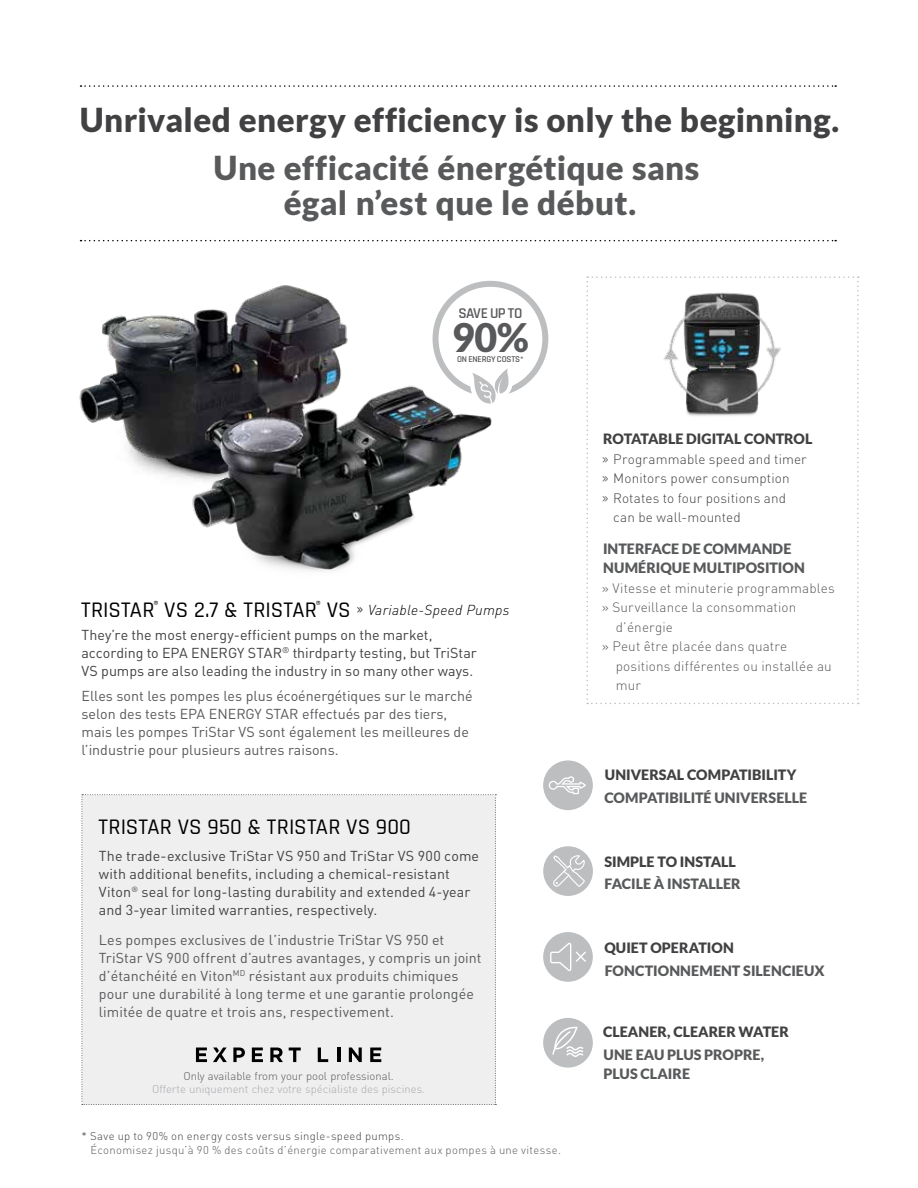
<style>
.page{position:relative;width:918px;height:1188px;background:#fff}
.page>*{position:absolute;margin:0;border:0;box-sizing:border-box;transform-origin:0 0}
.t1{font:900 39.3px "Lato";color:#58595b}
.t2{font:900 33px/34.5px "Lato";letter-spacing:.015em;color:#58595b;text-align:center}
.t3{font:900 33px "Lato";letter-spacing:.015em;color:#414042}
.t4{font:500 22.5px "Rajdhani";letter-spacing:.01em;color:#000}
.t5{font:600 15.15px "Rajdhani";letter-spacing:-.035em;color:#58595b}
.t6{font:14.25px/18px "DIN Pro";color:#58595b}
.t7{font:14.25px/18px "DIN Pro";letter-spacing:.005em;color:#414042}
.t8{font:900 14.25px/19.5px "Lato";letter-spacing:.005em;color:#58595b}
.t9{font:900 14.25px "Lato";color:#414042}
.t10{font:300 13.5px "DIN Pro";letter-spacing:.01em;color:#58595b}
.t11{font:300 13.5px "DIN Pro";letter-spacing:.01em;color:#414042}
.t12{font:300 11.25px "DIN Pro";letter-spacing:.025em;color:#58595b}
.t13{font:300 11.25px "DIN Pro";letter-spacing:.03em;color:#414042}
.t14{font:300 11.25px "DIN Pro";color:#a7a9ac}
.t15{font:300 11.25px "DIN Pro";color:#58595b}
.t16{font:600 9px "Rajdhani";letter-spacing:-.02em;color:#58595b}
.s1{font-weight:400;font-size:16.5px}
.s2{font-family:"DIN Pro";font-weight:300;font-style:italic;font-size:14.25px}
.s3{font-family:"Rajdhani";font-weight:400;font-size:16.5px}
</style>
<div class="page">
<svg style="left:81px;top:85px;width:755px;height:2px"></svg>
<svg style="left:423px;top:240px;width:413px;height:1px"></svg>
<div style="left:543px;top:846px;width:50px;height:50px;background:#bcbec0;border-radius:50%"></div>
<svg style="left:553px;top:854px;width:34px;height:35px"></svg>
<div style="left:543px;top:1018px;width:50px;height:50px;background:#bcbec0;border-radius:50%"></div>
<svg style="left:551px;top:1026px;width:33px;height:42px"></svg>
<img style="left:79px;top:285px;width:269px;height:193px">
<svg style="left:586px;top:276px;width:273px;height:428px"></svg>
<div style="left:543px;top:932px;width:50px;height:50px;background:#bcbec0;border-radius:50%"></div>
<svg style="left:550px;top:943px;width:36px;height:28px"></svg>
<div style="left:433px;top:281px;width:115px;height:116px;border:6px solid #bcbec0;border-radius:50%"></div>
<svg style="left:472px;top:368px;width:41px;height:28px"></svg>
<div style="left:543px;top:760px;width:50px;height:50px;background:#bcbec0;border-radius:50%"></div>
<svg style="left:549px;top:776px;width:37px;height:18px"></svg>
<div style="left:82px;top:794px;width:414px;height:311px;background:#efeff0"></div>
<img style="left:184px;top:376px;width:318px;height:195px">
<h2 class="t3" style="left:80px;top:101px;width:761px">Unrivaled energy efficiency is only the beginning.</h2>
<h2 class="t2" style="left:214px;top:150px;width:487px">Une efficacité énergétique sans égal n’est que le début.</h2>
<p class="t5" style="left:458px;top:304px;width:65px">SAVE UP TO</p>
<p class="t16" style="left:457px;top:354px;width:68px">ON ENERGY COSTS*</p>
<h1 class="t1" style="left:452px;top:314px;width:79px">90%</h1>
<h3 class="t4" style="left:81px;top:596px;width:430px">TRISTAR<sup>®</sup> VS 2.7 &amp; TRISTAR<sup>®</sup> VS <span class="s1">»</span> <span class="s2">Variable-Speed Pumps</span></h3>
<p class="t7" style="left:82px;top:625px;width:397px">They’re the most energy-efficient pumps on the market, according to EPA ENERGY STAR<sup>®</sup> thirdparty testing, but TriStar<br>VS pumps are also leading the industry in so many other ways.</p>
<p class="t6" style="left:82px;top:685px;width:393px">Elles sont les pompes les plus écoénergétiques sur le marché selon des tests EPA ENERGY STAR effectués par des tiers, mais les pompes TriStar VS sont également les meilleures de l’industrie pour plusieurs autres raisons.</p>
<h3 class="t4" style="left:99px;top:814px;width:314px">TRISTAR VS 950 &amp; TRISTAR VS 900</h3>
<p class="t7" style="left:99px;top:846px;width:382px">The trade-exclusive TriStar VS 950 and TriStar VS 900 come with additional benefits, including a chemical-resistant Viton<sup>®</sup> seal for long-lasting durability and extended 4-year and 3-year limited warranties, respectively.</p>
<p class="t6" style="left:99px;top:930px;width:384px">Les pompes exclusives de l’industrie TriStar VS 950 et TriStar VS 900 offrent d’autres avantages, y compris un joint d’étanchéité en Viton<sup>MD</sup> résistant aux produits chimiques pour une durabilité à long terme et une garantie prolongée limitée de quatre et trois ans, respectivement.</p>
<p class="t15" style="left:183px;top:1067px;width:212px">Only available from your pool professional.</p>
<p class="t14" style="left:152px;top:1081px;width:275px">Offerte uniquement chez votre spécialiste des piscines.</p>
<p class="t13" style="left:82px;top:1128px;width:324px">* Save up to 90% on energy costs versus single-speed pumps.</p>
<p class="t12" style="left:90px;top:1141px;width:472px">Économisez jusqu’à 90 % des coûts d’énergie comparativement aux pompes à une vitesse.</p>
<p class="t9" style="left:603px;top:431px;width:211px">ROTATABLE DIGITAL CONTROL</p>
<p class="t11" style="left:602px;top:449px;width:207px"><span class="s3">»</span> Programmable speed and timer</p>
<p class="t11" style="left:602px;top:468px;width:189px"><span class="s3">»</span> Monitors power consumption</p>
<p class="t11" style="left:602px;top:488px;width:186px"><span class="s3">»</span> Rotates to four positions and</p>
<p class="t11" style="left:613px;top:507px;width:129px">can be wall-mounted</p>
<p class="t8" style="left:603px;top:538px;width:203px">INTERFACE DE COMMANDE<br>NUMÉRIQUE MULTIPOSITION</p>
<p class="t10" style="left:602px;top:577px;width:234px">» Vitesse et minuterie programmables</p>
<p class="t10" style="left:602px;top:597px;width:196px">» Surveillance la consommation</p>
<p class="t10" style="left:616px;top:616px;width:59px">d’énergie</p>
<p class="t10" style="left:602px;top:636px;width:187px">» Peut être placée dans quatre</p>
<p class="t10" style="left:616px;top:655px;width:217px">positions différentes ou installée au</p>
<p class="t10" style="left:616px;top:675px;width:27px">mur</p>
<p class="t9" style="left:605px;top:767px;width:193px">UNIVERSAL COMPATIBILITY</p>
<p class="t8" style="left:604px;top:787px;width:204px">COMPATIBILITÉ UNIVERSELLE</p>
<p class="t9" style="left:604px;top:853px;width:133px">SIMPLE TO INSTALL</p>
<p class="t8" style="left:605px;top:874px;width:138px">FACILE À INSTALLER</p>
<p class="t9" style="left:604px;top:940px;width:131px">QUIET OPERATION</p>
<p class="t8" style="left:605px;top:960px;width:221px">FONCTIONNEMENT SILENCIEUX</p>
<p class="t9" style="left:603px;top:1024px;width:187px">CLEANER, CLEARER WATER</p>
<p class="t8" style="left:603px;top:1044px;width:162px">UNE EAU PLUS PROPRE,<br>PLUS CLAIRE</p>
</div>
